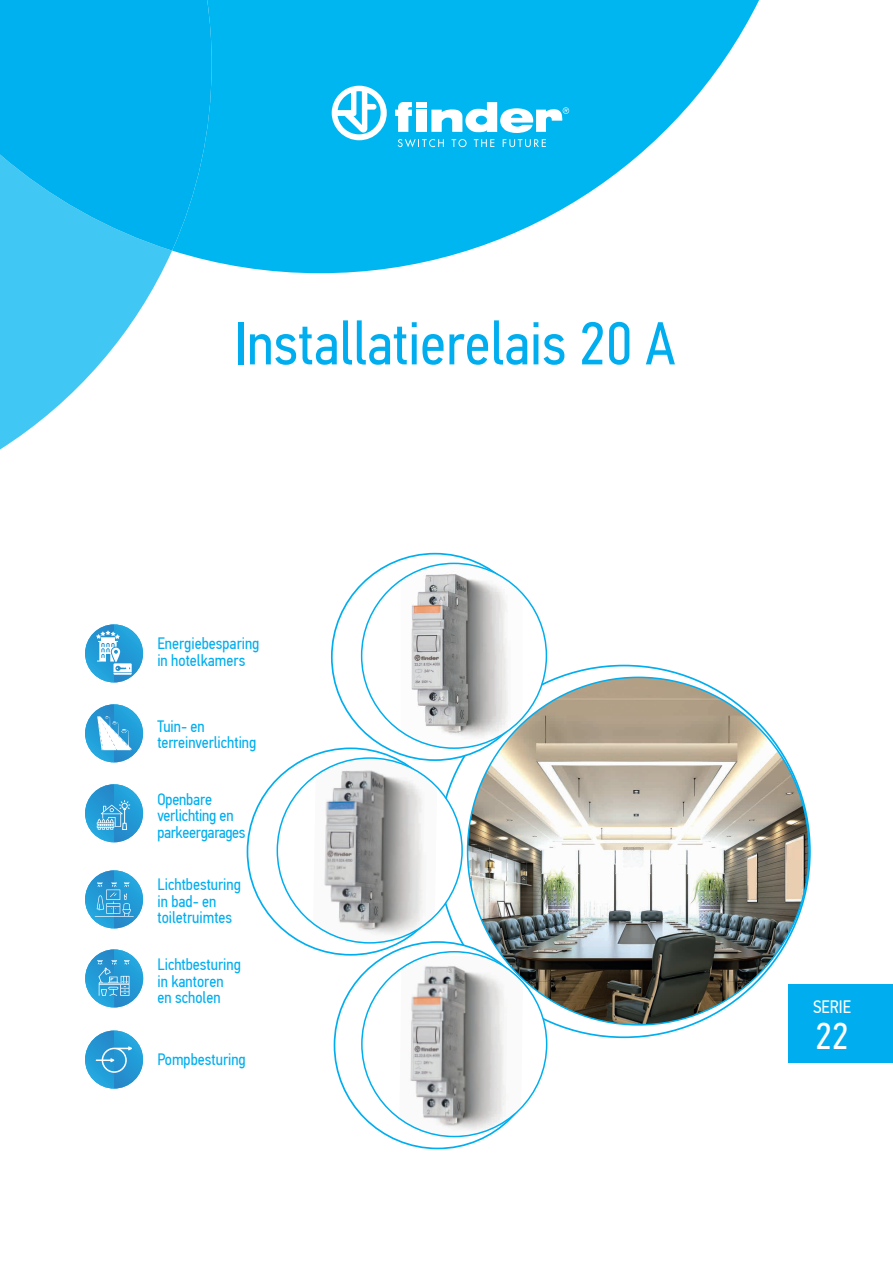
<style>
.page{position:relative;width:893px;height:1263px;background:#fff}
.page>*{position:absolute;margin:0;border:0;box-sizing:border-box;transform-origin:0 0}
.t1{font:60.6px "PF Din Text Cond Pro";color:#00aeef}
.t2{font:37.5px "PF Din Text Cond Pro";color:#fff}
.t3{font:18px "PF Din Text Cond Pro";color:#fff}
.t4{font:16.5px/16.5px "PF Din Text Cond Pro";color:#00aeef}
</style>
<div class="page">
<div style="left:788px;top:984px;width:105px;height:79px;background:#00aeef"></div>
<svg style="left:173px;top:0;width:586px;height:273px;fill:#00b6f0"></svg>
<svg style="left:0;top:251px;width:172px;height:198px;fill:#40c7f4"></svg>
<svg style="left:0;top:0;width:212px;height:251px;background:#08b4ef"></svg>
<svg style="left:332px;top:86px;width:55px;height:54px"></svg>
<svg style="left:431px;top:102px;width:138px;height:31px"></svg>
<svg style="left:395px;top:102px;width:17px;height:30px"></svg>
<div style="left:416px;top:110px;width:10px;height:22px;background:#fff"></div>
<div style="left:416px;top:102px;width:10px;height:5px;background:#fff"></div>
<svg style="left:398px;top:139px;width:46px;height:8px"></svg>
<svg style="left:452px;top:139px;width:15px;height:8px"></svg>
<svg style="left:474px;top:139px;width:20px;height:8px"></svg>
<svg style="left:503px;top:139px;width:43px;height:8px"></svg>
<svg style="left:547px;top:665px;width:264px;height:373px"></svg>
<svg style="left:247px;top:553px;width:300px;height:596px"></svg>
<img style="left:467px;top:676px;width:343px;height:349px">
<img style="left:85px;top:624px;width:58px;height:58px">
<svg style="left:96px;top:630px;width:36px;height:45px"></svg>
<img style="left:85px;top:784px;width:58px;height:58px">
<svg style="left:97px;top:800px;width:33px;height:30px"></svg>
<img style="left:85px;top:870px;width:58px;height:58px">
<svg style="left:95px;top:883px;width:39px;height:34px"></svg>
<img style="left:85px;top:949px;width:58px;height:58px">
<svg style="left:97px;top:960px;width:33px;height:36px"></svg>
<img style="left:85px;top:1030px;width:58px;height:58px">
<svg style="left:96px;top:1046px;width:36px;height:27px"></svg>
<img style="left:85px;top:704px;width:58px;height:58px">
<svg style="left:97px;top:716px;width:34px;height:34px"></svg>
<h1 class="t1" style="left:234px;top:308px;width:443px">Installatierelais 20 A</h1>
<p class="t4" style="left:157px;top:635px;width:104px">Energiebesparing in hotelkamers</p>
<p class="t4" style="left:157px;top:718px;width:101px">Tuin- en terreinverlichting</p>
<p class="t4" style="left:157px;top:791px;width:90px">Openbare verlichting en parkeergarages</p>
<p class="t4" style="left:158px;top:876px;width:85px">Lichtbesturing in bad- en toiletruimtes</p>
<p class="t4" style="left:157px;top:956px;width:85px">Lichtbesturing in kantoren en scholen</p>
<p class="t4" style="left:157px;top:1051px;width:90px">Pompbesturing</p>
<p class="t3" style="left:813px;top:996px;width:39px">SЕRIE</p>
<h2 class="t2" style="left:815px;top:1013px;width:34px">22</h2>
</div>
